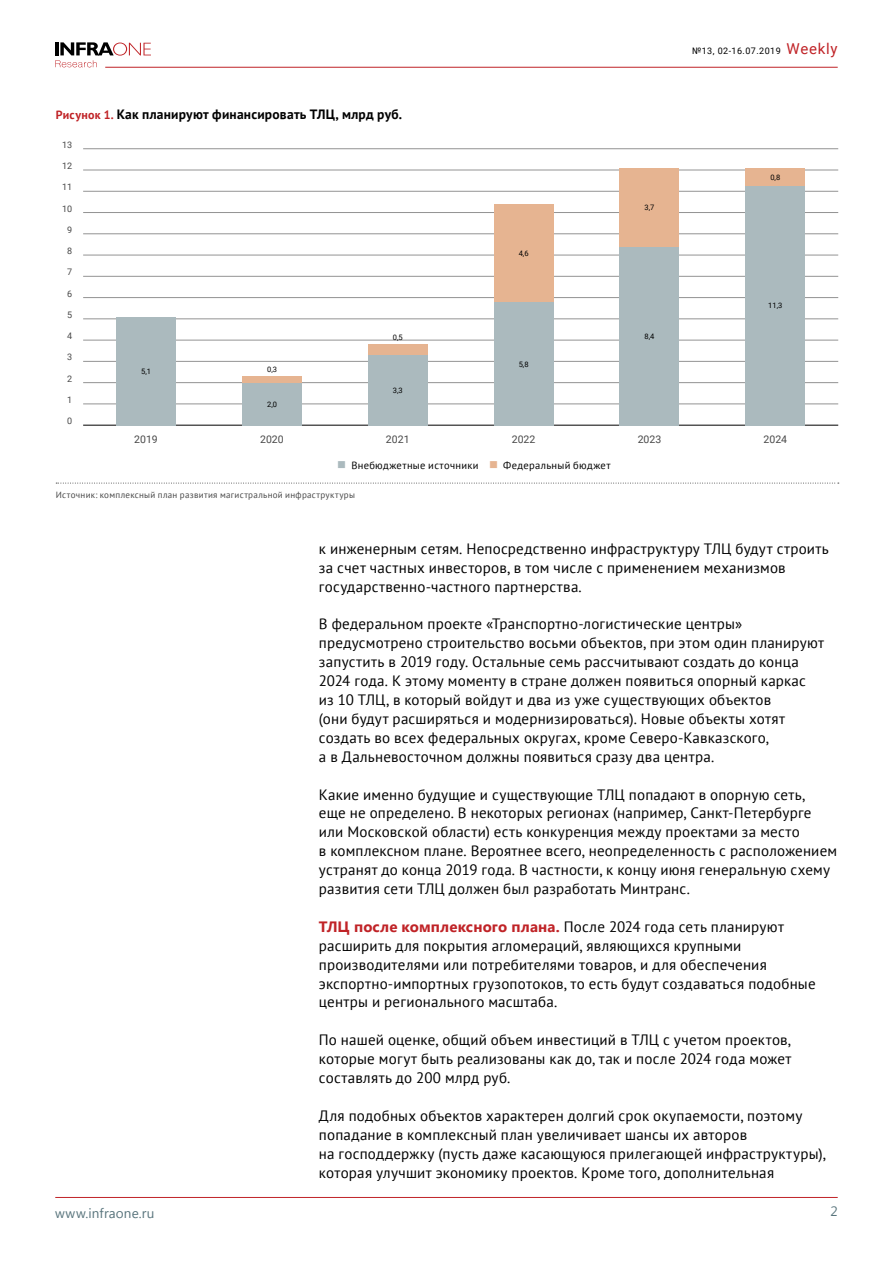
<style>
.page{position:relative;width:893px;height:1263px;background:#fff}
.page>*{position:absolute;margin:0;border:0;box-sizing:border-box;transform-origin:0 0}
.Body_main{font:15px/18.9px "PT Sans";letter-spacing:.015em;color:#000}
.Figure_Head{font:700 13.5px "PT Sans";letter-spacing:.015em;color:#000}
.t1{font:13.5px "Segoe UI";letter-spacing:.01em;color:#58747c}
.Head_Infograf{font:10.5px "PT Sans";letter-spacing:.03em;color:#000}
.t2{font:10.5px "Roboto";color:#484848}
.ist{font:9px "PT Sans";letter-spacing:.03em;color:#484848}
.t3{font:9px "Roboto";letter-spacing:.05em;color:#000}
.t4{font:9px "Roboto";color:#484848}
.t5{font:7.5px "Roboto";color:#000}
.s1{font-size:12px;color:#c02327}
.s2{font-size:15px;color:#c02327}
.s3{color:#abbabe}
.s4{color:#e6b491}
.s5{font-family:"Segoe UI";font-weight:700;color:#c02327}
</style>
<div class="page">
<svg style="left:56px;top:483px;width:783px;height:1px"></svg>
<hr style="left:83px;top:425px;width:755px;height:1px;background:#000">
<hr style="left:83px;top:404px;width:755px;height:1px;background:#939393">
<hr style="left:83px;top:382px;width:755px;height:1px;background:#939393">
<hr style="left:83px;top:361px;width:755px;height:1px;background:#939393">
<hr style="left:83px;top:340px;width:755px;height:1px;background:#939393">
<hr style="left:83px;top:319px;width:755px;height:1px;background:#939393">
<hr style="left:83px;top:297px;width:755px;height:1px;background:#939393">
<hr style="left:83px;top:276px;width:755px;height:1px;background:#939393">
<hr style="left:83px;top:255px;width:755px;height:1px;background:#939393">
<hr style="left:83px;top:234px;width:755px;height:1px;background:#939393">
<hr style="left:83px;top:212px;width:755px;height:1px;background:#939393">
<hr style="left:83px;top:191px;width:755px;height:1px;background:#939393">
<hr style="left:83px;top:170px;width:755px;height:1px;background:#939393">
<hr style="left:83px;top:148px;width:755px;height:1px;background:#939393">
<div style="left:116px;top:317px;width:60px;height:108px;background:#abbabe"></div>
<div style="left:242px;top:383px;width:60px;height:42px;background:#abbabe"></div>
<div style="left:368px;top:355px;width:60px;height:70px;background:#abbabe"></div>
<div style="left:494px;top:302px;width:59px;height:123px;background:#abbabe"></div>
<div style="left:620px;top:247px;width:59px;height:178px;background:#abbabe"></div>
<div style="left:620px;top:168px;width:59px;height:79px;background:#e6b491"></div>
<div style="left:494px;top:204px;width:59px;height:98px;background:#e6b491"></div>
<div style="left:368px;top:345px;width:60px;height:10px;background:#e6b491"></div>
<div style="left:242px;top:376px;width:60px;height:7px;background:#e6b491"></div>
<div style="left:745px;top:185px;width:60px;height:240px;background:#abbabe"></div>
<div style="left:745px;top:169px;width:60px;height:17px;background:#e6b491"></div>
<hr style="left:55px;top:1197px;width:783px;height:1px;background:#c02327">
<hr style="left:105px;top:67px;width:733px;height:1px;background:#c02327">
<svg style="left:55px;top:42px;width:96px;height:25px"></svg>
<p class="Figure_Head" style="left:56px;top:105px;width:348px"><span class="s1">Рисунок 1.</span> Как планируют финансировать ТЛЦ, млрд руб.</p>
<p class="t4" style="left:62px;top:138px;width:12px">13</p>
<p class="t4" style="left:62px;top:160px;width:12px">12</p>
<p class="t4" style="left:62px;top:181px;width:12px">11</p>
<p class="t4" style="left:62px;top:202px;width:12px">10</p>
<p class="t4" style="left:67px;top:223px;width:7px">9</p>
<p class="t4" style="left:67px;top:245px;width:7px">8</p>
<p class="t4" style="left:67px;top:266px;width:7px">7</p>
<p class="t4" style="left:67px;top:287px;width:7px">6</p>
<p class="t4" style="left:67px;top:308px;width:7px">5</p>
<p class="t4" style="left:67px;top:330px;width:7px">4</p>
<p class="t4" style="left:67px;top:351px;width:7px">3</p>
<p class="t4" style="left:67px;top:372px;width:7px">2</p>
<p class="t4" style="left:67px;top:393px;width:7px">1</p>
<p class="t4" style="left:67px;top:415px;width:7px">0</p>
<p class="t5" style="left:141px;top:366px;width:11px">5,1</p>
<p class="t5" style="left:267px;top:364px;width:11px">0,3</p>
<p class="t5" style="left:267px;top:399px;width:11px">2,0</p>
<p class="t5" style="left:393px;top:332px;width:11px">0,5</p>
<p class="t5" style="left:393px;top:385px;width:11px">3,3</p>
<p class="t5" style="left:519px;top:248px;width:11px">4,6</p>
<p class="t5" style="left:519px;top:359px;width:11px">5,8</p>
<p class="t3" style="left:692px;top:44px;width:147px">№13, 02-16.07.2019 <span class="s2">Weekly</span></p>
<p class="t5" style="left:644px;top:202px;width:11px">3,7</p>
<p class="t5" style="left:644px;top:331px;width:11px">8,4</p>
<p class="t5" style="left:770px;top:172px;width:11px">0,8</p>
<p class="t5" style="left:768px;top:300px;width:16px">11,3</p>
<p class="t2" style="left:134px;top:432px;width:25px">2019</p>
<p class="t2" style="left:260px;top:432px;width:25px">2020</p>
<p class="t2" style="left:386px;top:432px;width:25px">2021</p>
<p class="t2" style="left:512px;top:432px;width:25px">2022</p>
<p class="t2" style="left:638px;top:432px;width:25px">2023</p>
<p class="t2" style="left:763px;top:432px;width:25px">2024</p>
<p class="Head_Infograf" style="left:337px;top:459px;width:275px"><span class="s3">■</span> Внебюджетные источники <span class="s4">■</span> Федеральный бюджет</p>
<p class="ist" style="left:56px;top:489px;width:301px">Источник: комплексный план развития магистральной инфраструктуры</p>
<p class="Body_main" style="left:319px;top:539px;width:511px">к инженерным сетям. Непосредственно инфраструктуру ТЛЦ будут строить за счет частных инвесторов, в том числе с применением механизмов государственно-частного партнерства.</p>
<p class="Body_main" style="left:319px;top:614px;width:507px">В федеральном проекте «Транспортно-логистические центры» предусмотрено строительство восьми объектов, при этом один планируют запустить в 2019 году. Остальные семь рассчитывают создать до конца 2024 года. К этому моменту в стране должен появиться опорный каркас из 10 ТЛЦ, в который войдут и два из уже существующих объектов<br>(они будут расширяться и модернизироваться). Новые объекты хотят создать во всех федеральных округах, кроме Северо-Кавказского,<br>а в Дальневосточном должны появиться сразу два центра.</p>
<p class="Body_main" style="left:319px;top:784px;width:520px">Какие именно будущие и существующие ТЛЦ попадают в опорную сеть,<br>еще не определено. В некоторых регионах (например, Санкт-Петербурге или Московской области) есть конкуренция между проектами за место<br>в комплексном плане. Вероятнее всего, неопределенность с расположением устранят до конца 2019 года. В частности, к концу июня генеральную схему развития сети ТЛЦ должен был разработать Минтранс.</p>
<p class="Body_main" style="left:319px;top:917px;width:498px"><span class="s5">ТЛЦ после комплексного плана.</span> После 2024 года сеть планируют расширить для покрытия агломераций, являющихся крупными производителями или потребителями товаров, и для обеспечения экспортно-импортных грузопотоков, то есть будут создаваться подобные центры и регионального масштаба.</p>
<p class="Body_main" style="left:319px;top:1030px;width:474px;text-align:justify">По нашей оценке, общий объем инвестиций в ТЛЦ с учетом проектов, которые могут быть реализованы как до, так и после 2024 года может составлять до 200 млрд руб.</p>
<p class="Body_main" style="left:319px;top:1106px;width:508px">Для подобных объектов характерен долгий срок окупаемости, поэтому попадание в комплексный план увеличивает шансы их авторов<br>на господдержку (пусть даже касающуюся прилегающей инфраструктуры), которая улучшит экономику проектов. Кроме того, дополнительная</p>
<p class="t1" style="left:55px;top:1203px;width:101px">www.infraone.ru</p>
<p class="t1" style="left:830px;top:1202px;width:9px">2</p>
</div>
